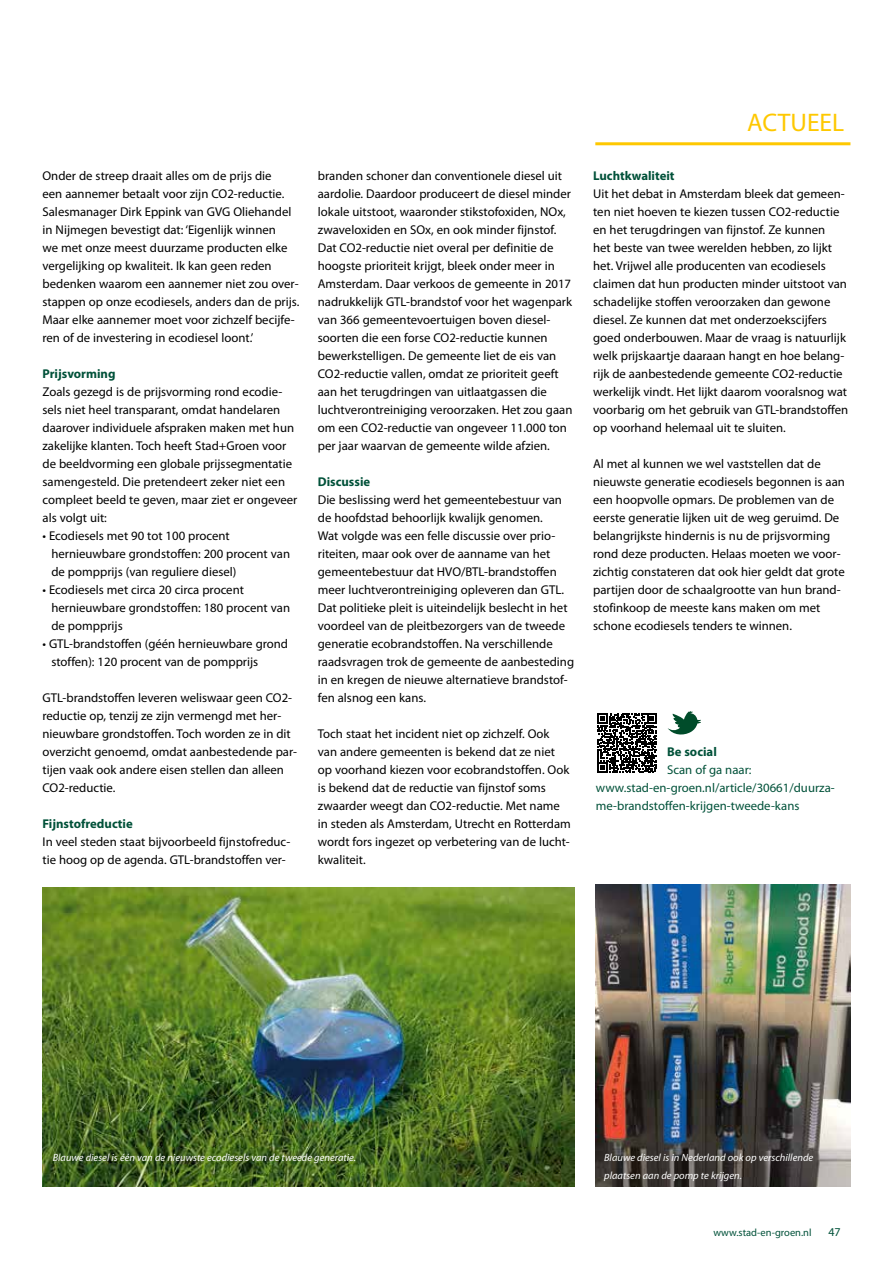
<style>
.page{position:relative;width:893px;height:1263px;background:#fff}
.page>*{position:absolute;margin:0;border:0;box-sizing:border-box;transform-origin:0 0}
.t1{font:25.5px "Myriad Pro";color:#fec800}
.t2{font:12.75px/18px "Myriad Pro";color:#000}
.t3{font:12.75px/18px "Myriad Pro";color:#005139}
.t4{font:700 12.75px "Myriad Pro";color:#005139}
.t5{font:12px "Myriad Pro";color:#005139}
.t6{font:italic 10.5px/18px "Myriad Pro";color:#fff}
.t7{font:10.5px "Myriad Pro";color:#005139}
</style>
<div class="page">
<hr style="left:595px;top:142px;width:255px;height:3px;background:#fec800">
<img style="left:43px;top:887px;width:531px;height:299px">
<img style="left:595px;top:884px;width:255px;height:302px">
<svg style="left:597px;top:713px;width:60px;height:60px"></svg>
<svg style="left:668px;top:711px;width:32px;height:23px"></svg>
<p class="t2" style="left:43px;top:167px;width:258px">Onder de streep draait alles om de prijs die<br>een aannemer betaalt voor zijn CO2-reductie.<br>Salesmanager Dirk Eppink van GVG Oliehandel in Nijmegen bevestigt dat: ‘Eigenlijk winnen<br>we met onze meest duurzame producten elke vergelijking op kwaliteit. Ik kan geen reden bedenken waarom een aannemer niet zou over&shy;stappen op onze ecodiesels, anders dan de prijs.<br>Maar elke aannemer moet voor zichzelf becijfe&shy;ren of de investering in ecodiesel loont.’</p>
<p class="t4" style="left:43px;top:365px;width:75px">Prijsvorming</p>
<p class="t2" style="left:43px;top:383px;width:256px">Zoals gezegd is de prijsvorming rond ecodie&shy;sels niet heel transparant, omdat handelaren daarover individuele afspraken maken met hun zakelijke klanten. Toch heeft Stad+Groen voor de beeldvorming een globale prijssegmentatie samengesteld. Die pretendeert zeker niet een compleet beeld te geven, maar ziet er ongeveer als volgt uit:</p>
<p class="t2" style="left:51px;top:527px;width:240px;text-indent:-9px">• Ecodiesels met 90 tot 100 procent hernieuwbare grondstoffen: 200 procent van de pompprijs (van reguliere diesel)</p>
<p class="t2" style="left:51px;top:581px;width:240px;text-indent:-9px">• Ecodiesels met circa 20 circa procent hernieuwbare grondstoffen: 180 procent van de pompprijs</p>
<p class="t2" style="left:51px;top:635px;width:238px;text-indent:-9px">• GTL-brandstoffen (géén hernieuwbare grond stoffen): 120 procent van de pompprijs</p>
<p class="t2" style="left:43px;top:689px;width:256px">GTL-brandstoffen leveren weliswaar geen CO2- reductie op, tenzij ze zijn vermengd met her&shy;nieuwbare grondstoffen. Toch worden ze in dit overzicht genoemd, omdat aanbestedende par&shy;tijen vaak ook andere eisen stellen dan alleen CO2-reductie.</p>
<p class="t4" style="left:43px;top:815px;width:92px">Fijnstofreductie</p>
<p class="t2" style="left:43px;top:833px;width:249px">In veel steden staat bijvoorbeeld fijnstofreduc&shy;tie hoog op de agenda. GTL-brandstoffen ver-</p>
<p class="t2" style="left:318px;top:167px;width:256px">branden schoner dan conventionele diesel uit aardolie. Daardoor produceert de diesel minder lokale uitstoot, waaronder stikstofoxiden, NOx, zwaveloxiden en SOx, en ook minder fijnstof.<br>Dat CO2-reductie niet overal per definitie de hoogste prioriteit krijgt, bleek onder meer in Amsterdam. Daar verkoos de gemeente in 2017 nadrukkelijk GTL-brandstof voor het wagenpark van 366 gemeentevoertuigen boven diesel&shy;soorten die een forse CO2-reductie kunnen bewerkstelligen. De gemeente liet de eis van CO2-reductie vallen, omdat ze prioriteit geeft aan het terugdringen van uitlaatgassen die luchtverontreiniging veroorzaken. Het zou gaan om een CO2-reductie van ongeveer 11.000 ton per jaar waarvan de gemeente wilde afzien.</p>
<p class="t4" style="left:318px;top:474px;width:54px">Discussie</p>
<p class="t2" style="left:318px;top:491px;width:258px">Die beslissing werd het gemeentebestuur van de hoofdstad behoorlijk kwalijk genomen.<br>Wat volgde was een felle discussie over prio&shy;riteiten, maar ook over de aanname van het gemeentebestuur dat HVO/BTL-brandstoffen meer luchtverontreiniging opleveren dan GTL.<br>Dat politieke pleit is uiteindelijk beslecht in het voordeel van de pleitbezorgers van de tweede generatie ecobrandstoffen. Na verschillende raadsvragen trok de gemeente de aanbesteding in en kregen de nieuwe alternatieve brandstof&shy;fen alsnog een kans.</p>
<p class="t2" style="left:318px;top:725px;width:254px">Toch staat het incident niet op zichzelf. Ook van andere gemeenten is bekend dat ze niet op voorhand kiezen voor ecobrandstoffen. Ook is bekend dat de reductie van fijnstof soms zwaarder weegt dan CO2-reductie. Met name in steden als Amsterdam, Utrecht en Rotterdam wordt fors ingezet op verbetering van de lucht&shy;kwaliteit.</p>
<h1 class="t1" style="left:747px;top:107px;width:99px">ACTUEEL</h1>
<p class="t4" style="left:593px;top:168px;width:83px">Luchtkwaliteit</p>
<p class="t2" style="left:593px;top:185px;width:257px">Uit het debat in Amsterdam bleek dat gemeen&shy;ten niet hoeven te kiezen tussen CO2-reductie en het terugdringen van fijnstof. Ze kunnen<br>het beste van twee werelden hebben, zo lijkt het. Vrijwel alle producenten van ecodiesels claimen dat hun producten minder uitstoot van schadelijke stoffen veroorzaken dan gewone diesel. Ze kunnen dat met onderzoekscijfers goed onderbouwen. Maar de vraag is natuurlijk welk prijskaartje daaraan hangt en hoe belang&shy;rijk de aanbestedende gemeente CO2-reductie werkelijk vindt. Het lijkt daarom vooralsnog wat voorbarig om het gebruik van GTL-brandstoffen op voorhand helemaal uit te sluiten.</p>
<p class="t2" style="left:593px;top:455px;width:253px">Al met al kunnen we wel vaststellen dat de nieuwste generatie ecodiesels begonnen is aan een hoopvolle opmars. De problemen van de eerste generatie lijken uit de weg geruimd. De belangrijkste hindernis is nu de prijsvorming rond deze producten. Helaas moeten we voor&shy;zichtig constateren dat ook hier geldt dat grote partijen door de schaalgrootte van hun brand&shy;stofinkoop de meeste kans maken om met schone ecodiesels tenders te winnen.</p>
<p class="t4" style="left:667px;top:743px;width:51px">Be social</p>
<p class="t3" style="left:596px;top:761px;width:240px;text-indent:71px">Scan of ga naar: www.stad-en-groen.nl/article/30661/duurza&shy;me-brandstoffen-krijgen-tweede-kans</p>
<p class="t6" style="left:53px;top:1148px;width:305px">Blauwe diesel is één van de nieuwste ecodiesels van de tweede generatie.</p>
<p class="t6" style="left:604px;top:1148px;width:211px">Blauwe diesel is in Nederland ook op verschillende plaatsen aan de pomp te krijgen.</p>
<p class="t7" style="left:713px;top:1226px;width:100px">www.stad-en-groen.nl</p>
<p class="t5" style="left:828px;top:1224px;width:14px">47</p>
</div>
